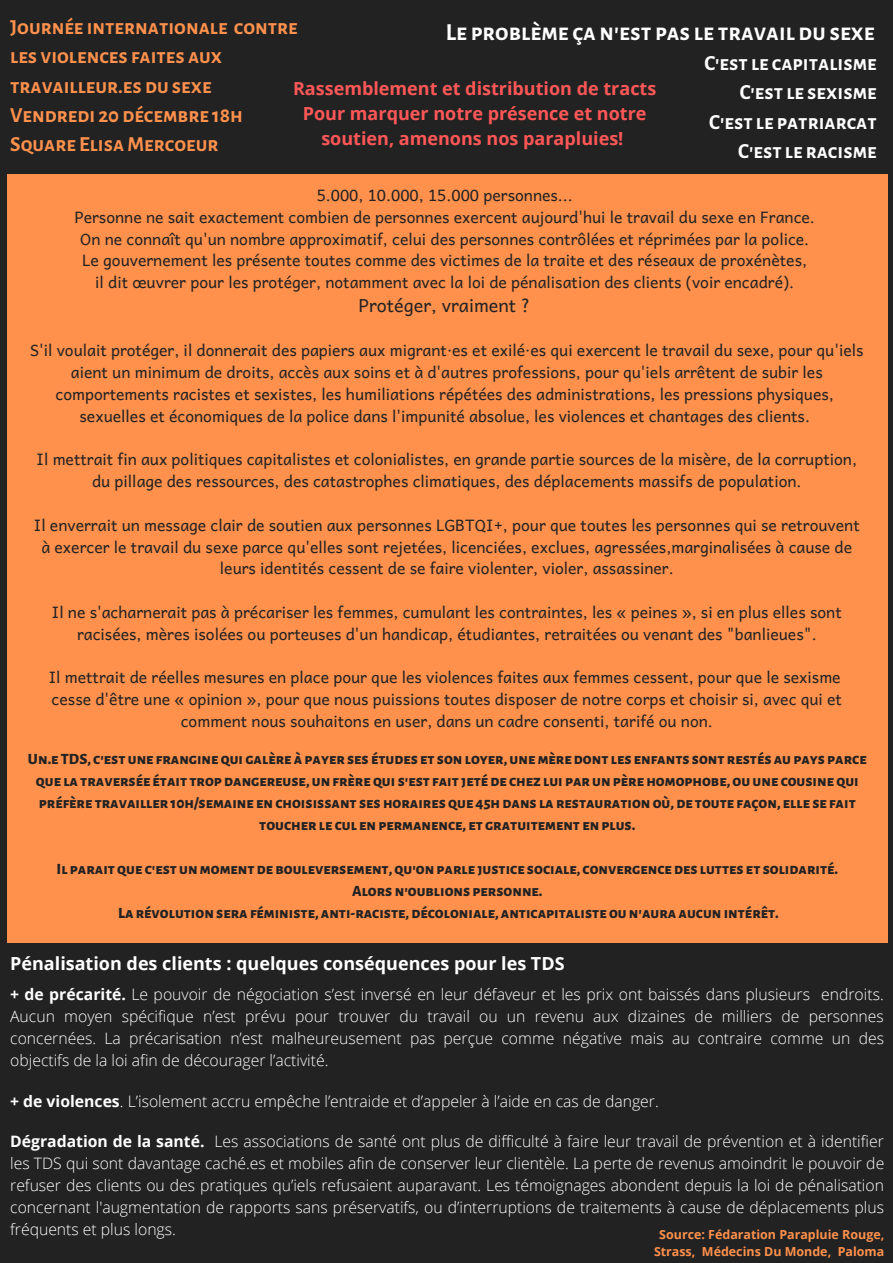
<style>
.page{position:relative;width:893px;height:1263px;background:#222}
.page>*{position:absolute;margin:0;border:0;box-sizing:border-box;transform-origin:0 0}
.t1{font:700 24px "Alegreya Sans SC";color:#fff}
.t2{font:700 21px/29.3px "Alegreya Sans SC";color:#ff914d}
.t3{font:700 21px/29.2px "Alegreya Sans SC";color:#fff;text-align:right}
.t4{font:700 18px/24.8px "Open Sans";color:#ff5757;text-align:center}
.t5{font:700 18px "Open Sans";color:#fff}
.t6{font:18px "Andika";color:#222}
.t7{font:15.75px/21.8px "Andika";color:#222;text-align:center}
.t8{font:300 15.75px/22px "Open Sans";color:#fff;text-align:justify}
.t9{font:800 15.75px/22px "Alegreya Sans SC";color:#222;text-align:center}
.t10{font:700 12.45px/17px "Open Sans";color:#ff914d;text-align:center}
.s1{font-weight:700}
</style>
<div class="page">
<div style="left:7px;top:174px;width:881px;height:1072px;background:#ff914d"></div>
<div style="left:0;top:943px;width:893px;height:320px;background:#222"></div>
<h2 class="t2" style="left:10px;top:13px;width:289px">Journée internationale contre les violences faites aux travailleur.es du sexe<br>Vendredi 20 décembre 18h<br>Square ElisaMercoeur</h2>
<p class="t7" style="left:75px;top:184px;width:742px">5.000, 10.000, 15.000 personnes...<br>Personne ne sait exactement combien de personnes exercent aujourd'hui le travail du sexe en France.<br>On ne connaît qu'un nombre approximatif, celui des personnes contrôlées et réprimées par la police.<br>Le gouvernement les présente toutes comme des victimes de la traite et des réseaux de proxénètes,<br>il dit œuvrer pour les protéger, notamment avec la loi de pénalisation des clients (voir encadré).</p>
<p class="t6" style="left:358px;top:290px;width:173px">Protéger, vraiment ?</p>
<p class="t7" style="left:30px;top:339px;width:835px">S'il voulait protéger, il donnerait des papiers aux migrant·es et exilé·es qui exercent le travail du sexe, pour qu'iels aient un minimum de droits, accès aux soins et à d'autres professions, pour qu'iels arrêtent de subir les comportements racistes et sexistes, les humiliations répétées des administrations, les pressions physiques, sexuelles et économiques de la police dans l'impunité absolue, les violences et chantages des clients.</p>
<p class="t7" style="left:37px;top:448px;width:822px">Il mettrait fin aux politiques capitalistes et colonialistes, en grande partie sources de la misère, de la corruption, du pillage des ressources, des catastrophes climatiques, des déplacements massifs de population.</p>
<p class="t7" style="left:34px;top:513px;width:827px">Il enverrait un message clair de soutien aux personnes LGBTQI+, pour que toutes les personnes qui se retrouvent à exercer le travail du sexe parce qu'elles sont rejetées, licenciées, exclues, agressées,marginalisées à cause de leurs identités cessent de se faire violenter, violer, assassiner.</p>
<p class="t7" style="left:52px;top:600px;width:791px">Il ne s'acharnerait pas à précariser les femmes, cumulant les contraintes, les « peines », si en plus elles sont racisées, mères isolées ou porteuses d'un handicap, étudiantes, retraitées ou venant des "banlieues".</p>
<p class="t7" style="left:49px;top:666px;width:795px">Il mettrait de réelles mesures en place pour que les violences faites aux femmes cessent, pour que le sexisme cesse d'être une « opinion », pour que nous puissions toutes disposer de notre corps et choisir si, avec qui et comment nous souhaitons en user, dans un cadre consenti, tarifé ou non.</p>
<p class="t9" style="left:28px;top:749px;width:840px">Un.e TDS, c'est une frangine qui galère à payer ses études et sonloyer, unemère dont les enfants sont restés au pays parce que la traversée était trop dangereuse, unfrère qui s'est fait jeté de chez lui par unpèrehomophobe, ou une cousine qui préfère travailler 10h/semaine enchoisissant seshoraires que 45hdans la restaurationoù, de toute façon, elle se fait toucher le cul enpermanence, et gratuitement enplus.</p>
<p class="t9" style="left:57px;top:858px;width:783px">Il parait que c'est unmoment de bouleversement, qu'onparle justice sociale, convergence des luttes et solidarité.<br>Alorsn'oublions personne.<br>La révolutionsera féministe, anti-raciste, décoloniale, anticapitaliste oun'aura aucunintérêt.</p>
<h1 class="t1" style="left:446px;top:18px;width:430px">Le problème çan'est pas le travail du sexe</h1>
<h2 class="t3" style="left:704px;top:49px;width:174px">C'est le capitalisme<br>C'est le sexisme<br>C'est le patriarcat<br>C'est le racisme</h2>
<p class="t4" style="left:293px;top:76px;width:365px">Rassemblement et distribution de tracts<br>Pour marquer notre présence et notre soutien, amenons nos parapluies!</p>
<p class="t5" style="left:10px;top:950px;width:556px">Pénalisation des clients : quelques conséquences pour les TDS</p>
<p class="t8" style="left:10px;top:983px;width:875px"><span class="s1">+ de précarité.</span> Le pouvoir de négociation s’est inversé en leur défaveur et les prix ont baissés dans plusieurs endroits.<br>Aucun moyen spécifique n’est prévu pour trouver du travail ou un revenu aux dizaines de milliers de personnes concernées. La précarisation n’est malheureusement pas perçue comme négative mais au contraire comme un des objectifs de la loi afin de décourager l’activité.</p>
<p class="t8" style="left:10px;top:1090px;width:650px"><span class="s1">+ de violences</span>. L’isolement accru empêche l’entraide et d’appeler à l’aide en cas de danger.</p>
<p class="t8" style="left:10px;top:1130px;width:875px"><span class="s1">Dégradation de la santé.</span> Les associations de santé ont plus de difficulté à faire leur travail de prévention et à identifier les TDS qui sont davantage caché.es et mobiles afin de conserver leur clientèle. La perte de revenus amoindrit le pouvoir de refuser des clients ou des pratiques qu’iels refusaient auparavant. Les témoignages abondent depuis la loi de pénalisation concernant l'augmentation de rapports sans préservatifs, ou d’interruptions de traitements à cause de déplacements plus fréquents et plus longs.</p>
<p class="t10" style="left:654px;top:1225px;width:232px">Source: Fédaration Parapluie Rouge,<br>Strass, Médecins Du Monde, Paloma</p>
</div>
